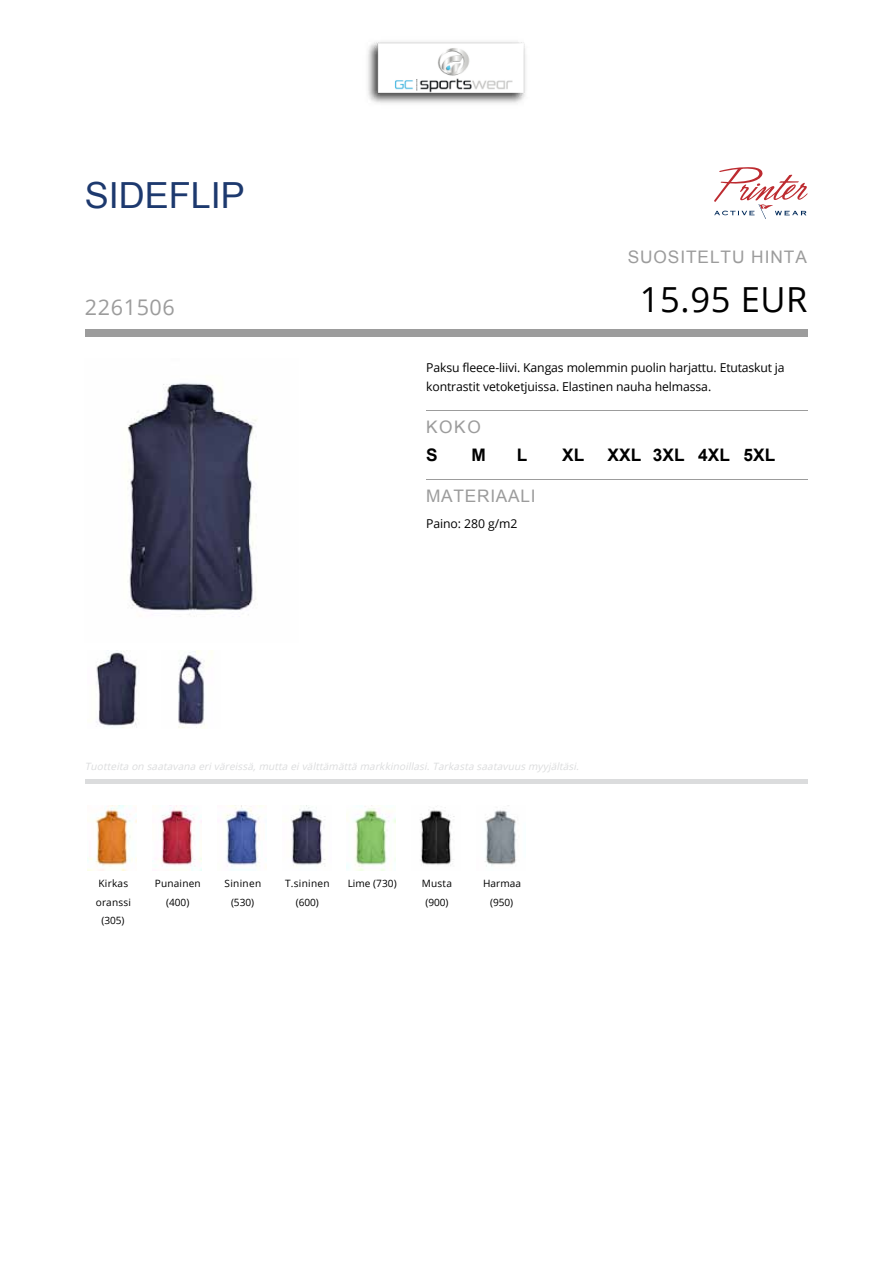
<style>
.page{position:relative;width:893px;height:1263px;background:#fff}
.page>*{position:absolute;margin:0;border:0;box-sizing:border-box;transform-origin:0 0}
.t1{font:36px "Arial";color:#1d396e}
.t2{font:34.5px "f 5 eu 3 to 15 wz cqt 1 olshnn 05 jfkc";letter-spacing:.02em;color:#000}
.t3{font:21.6px "f 5 eu 3 to 15 wz cqt 1 olshnn 05 jfkc";letter-spacing:.025em;color:#9c9c9c}
.t4{font:17.25px "Arial";letter-spacing:.055em;color:#9c9c9c}
.t5{font:700 17.25px "Arial";color:#000}
.t6{font:12.3px/18.8px "f 5 eu 3 to 15 wz cqt 1 olshnn 05 jfkc";letter-spacing:-.01em;color:#000}
.t7{font:italic 10.05px "f 5 eu 3 to 15 wz cqt 1 olshnn 05 jfkc";color:#dbdcdd}
.t8{font:10.05px/18.8px "f 5 eu 3 to 15 wz cqt 1 olshnn 05 jfkc";letter-spacing:.02em;color:#000;text-align:center}
</style>
<div class="page">
<hr style="left:85px;top:780px;width:723px;height:4px;background:#dbdcdd">
<img style="left:127px;top:383px;width:130px;height:234px">
<img style="left:96px;top:650px;width:43px;height:78px">
<img style="left:178px;top:650px;width:35px;height:78px">
<hr style="left:426px;top:410px;width:382px;height:1px;background:#9c9c9c">
<hr style="left:426px;top:479px;width:382px;height:1px;background:#9c9c9c">
<div style="left:85px;top:329px;width:723px;height:8px;background:#9c9c9c"></div>
<svg style="left:714px;top:167px;width:93px;height:52px"></svg>
<img style="left:88px;top:806px;width:49px;height:64px">
<img style="left:161px;top:806px;width:41px;height:64px">
<img style="left:224px;top:806px;width:39px;height:60px">
<img style="left:291px;top:806px;width:35px;height:60px">
<img style="left:347px;top:806px;width:49px;height:64px">
<img style="left:420px;top:808px;width:35px;height:58px">
<img style="left:485px;top:810px;width:31px;height:57px">
<img style="left:368px;top:42px;width:158px;height:61px">
<h1 class="t1" style="left:85px;top:171px;width:161px">SIDEFLIP</h1>
<h3 class="t3" style="left:85px;top:293px;width:91px">2261506</h3>
<h3 class="t4" style="left:628px;top:245px;width:181px">SUOSITELTU HINTA</h3>
<h2 class="t2" style="left:640px;top:276px;width:169px">15.95 EUR</h2>
<p class="t6" style="left:426px;top:358px;width:360px">Paksu fleece-liivi. Kangas molemmin puolin harjattu. Etutaskut ja kontrastit vetoketjuissa. Elastinen nauha helmassa.</p>
<h3 class="t4" style="left:426px;top:415px;width:56px">KOKO</h3>
<h3 class="t5" style="left:426px;top:443px;width:13px">S</h3>
<h3 class="t5" style="left:471px;top:443px;width:16px">M</h3>
<h3 class="t5" style="left:517px;top:443px;width:12px">L</h3>
<h3 class="t5" style="left:562px;top:443px;width:24px">XL</h3>
<h3 class="t5" style="left:607px;top:443px;width:169px">XXL 3XL 4XL 5XL</h3>
<h3 class="t4" style="left:426px;top:484px;width:111px">MATERIAALI</h3>
<p class="t6" style="left:426px;top:514px;width:93px">Paino: 280 g/m2</p>
<p class="t7" style="left:85px;top:760px;width:498px">Tuotteita on saatavana eriväreissä,mutta eivälttämättä markkinoillasi.Tarkasta saatavuusmyyjältäsi.</p>
<p class="t8" style="left:96px;top:874px;width:37px">Kirkas oranssi (305)</p>
<p class="t8" style="left:155px;top:874px;width:48px">Punainen (400)</p>
<p class="t8" style="left:225px;top:874px;width:38px">Sininen (530)</p>
<p class="t8" style="left:285px;top:874px;width:46px">T.sininen (600)</p>
<p class="t8" style="left:348px;top:874px;width:50px">Lime (730)</p>
<p class="t8" style="left:422px;top:874px;width:32px">Musta (900)</p>
<p class="t8" style="left:483px;top:874px;width:40px">Harmaa (950)</p>
</div>
